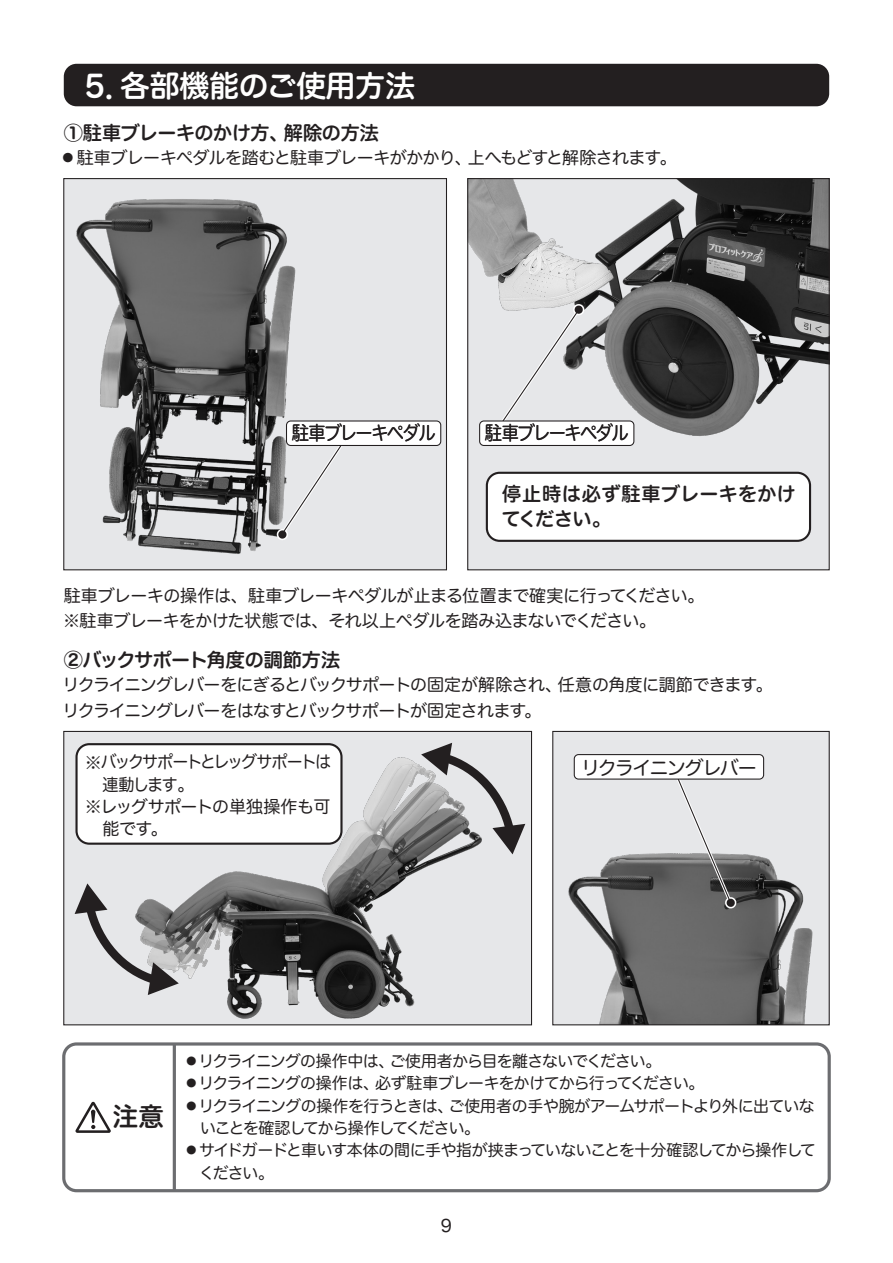
<style>
.page{position:relative;width:893px;height:1263px;background:#fff}
.page>*{position:absolute;margin:0;border:0;box-sizing:border-box;transform-origin:0 0}
.t1{font:29.7px "Hira Maru Std N W6";letter-spacing:-.005em;color:#fff}
.t2{font:25.5px "Hira Maru Std N W6";color:#231f20}
.t3{font:19.2px "Hira Maru Std N W6";letter-spacing:-.01em;color:#231f20}
.t4{font:19.2px/25.5px "Hira Maru Std N W6";letter-spacing:.015em;color:#231f20}
.t5{font:19.2px "Hira Maru Pro N W4";letter-spacing:-.09em;color:#231f20;scale:.9 1}
.t6{font:19.2px "Hira Maru Pro N W4";letter-spacing:-.09em;color:#231f20}
.t7{font:16.95px/25.5px "Hira Maru Pro N W4";letter-spacing:-.045em;color:#231f20}
.t8{font:16.95px "Hira Maru Pro N W4";letter-spacing:-.12em;color:#231f20}
.t9{font:16.95px "Hira Maru Pro N W4";letter-spacing:-.025em;color:#231f20}
.t10{font:16.95px "Hira Maru Pro N W4";letter-spacing:-.045em;color:#231f20;scale:.94 1}
.t11{font:15.9px "Hira Maru Pro N W4";letter-spacing:-.06em;color:#231f20}
</style>
<div class="page">
<div style="left:62px;top:1042px;width:769px;height:150px;border:3px solid #6c6d70;border-radius:13px"></div>
<hr style="left:173px;top:1044px;width:3px;height:147px;background:#6c6d70">
<div style="left:64px;top:179px;width:382px;height:391px;background:#e6e7e9"></div>
<div style="left:468px;top:179px;width:361px;height:391px;background:#e6e7e9"></div>
<div style="left:64px;top:731px;width:467px;height:294px;background:#e6e7e9"></div>
<div style="left:553px;top:731px;width:276px;height:294px;background:#e6e7e9"></div>
<img style="left:76px;top:199px;width:220px;height:355px">
<img style="left:469px;top:180px;width:359px;height:266px">
<img style="left:87px;top:757px;width:427px;height:269px">
<img style="left:568px;top:853px;width:245px;height:170px">
<svg style="left:492px;top:301px;width:94px;height:119px"></svg>
<svg style="left:277px;top:422px;width:65px;height:120px"></svg>
<div style="left:487px;top:473px;width:323px;height:68px;background:#fff;border-radius:13px"></div>
<div style="left:486px;top:472px;width:325px;height:70px;border:2px solid #231f20;border-radius:13px"></div>
<div style="left:77px;top:744px;width:264px;height:100px;background:#fff;border-radius:13px"></div>
<div style="left:75px;top:743px;width:268px;height:102px;border:2px solid #231f20;border-radius:13px"></div>
<div style="left:574px;top:755px;width:190px;height:24px;background:#fff;border-radius:4px"></div>
<div style="left:574px;top:754px;width:190px;height:26px;border:1px solid #231f20;border-radius:4px"></div>
<div style="left:480px;top:421px;width:154px;height:24px;background:#fff;border-radius:4px"></div>
<div style="left:479px;top:420px;width:155px;height:26px;border:1px solid #231f20;border-radius:4px"></div>
<div style="left:286px;top:421px;width:155px;height:24px;background:#fff;border-radius:4px"></div>
<div style="left:286px;top:420px;width:155px;height:26px;border:1px solid #231f20;border-radius:4px"></div>
<svg style="left:582px;top:754px;width:70px;height:25px"></svg>
<div style="left:651px;top:760px;width:16px;height:5px;border:3px solid #fff"></div>
<div style="left:649px;top:771px;width:19px;height:5px;border:3px solid #fff"></div>
<svg style="left:666px;top:754px;width:76px;height:154px"></svg>
<div style="left:738px;top:765px;width:19px;height:5px;border:3px solid #fff"></div>
<div style="left:64px;top:64px;width:765px;height:42px;background:#231f20;border-radius:13px"></div>
<div style="left:63px;top:178px;width:384px;height:392px;border:1px solid #231f20"></div>
<div style="left:467px;top:178px;width:363px;height:392px;border:1px solid #231f20"></div>
<div style="left:63px;top:731px;width:469px;height:294px;border:1px solid #231f20"></div>
<div style="left:552px;top:731px;width:278px;height:294px;border:1px solid #231f20"></div>
<svg style="left:75px;top:883px;width:104px;height:112px"></svg>
<svg style="left:421px;top:743px;width:104px;height:111px"></svg>
<svg style="left:75px;top:1102px;width:36px;height:31px"></svg>
<h1 class="t1" style="left:85px;top:63px;width:332px">5．各部機能のご使用方法</h1>
<p class="t3" style="left:64px;top:118px;width:317px">①駐車ブレーキのかけ方、解除の方法</p>
<p class="t7" style="left:60px;top:144px;width:619px">・駐車ブレーキペダルを踏むと駐車ブレーキがかかり、上へもどすと解除されます。</p>
<p class="t5" style="left:292px;top:416px;width:161px">駐車ブレーキペダル</p>
<p class="t5" style="left:485px;top:416px;width:161px">駐車ブレーキペダル</p>
<p class="t4" style="left:501px;top:481px;width:296px">停止時は必ず駐車ブレーキをかけてください。</p>
<p class="t7" style="left:63px;top:582px;width:643px">駐車ブレーキの操作は、駐車ブレーキペダルが止まる位置まで確実に行ってください。※駐車ブレーキをかけた状態では、それ以上ペダルを踏み込まないでください。</p>
<p class="t3" style="left:64px;top:646px;width:278px">②バックサポート角度の調節方法</p>
<p class="t7" style="left:63px;top:671px;width:712px">リクライニングレバーをにぎるとバックサポートの固定が解除され、任意の角度に調節できます。リクライニングレバーをはなすとバックサポートが固定されます。</p>
<p class="t8" style="left:85px;top:747px;width:248px">※バックサポートとレッグサポートは</p>
<p class="t10" style="left:102px;top:770px;width:99px">連動します。</p>
<p class="t9" style="left:85px;top:792px;width:247px">※レッグサポートの単独操作も可</p>
<p class="t7" style="left:103px;top:815px;width:67px">能です。</p>
<p class="t6" style="left:581px;top:751px;width:177px">リクライニングレバー</p>
<h2 class="t2" style="left:113px;top:1097px;width:53px">注意</h2>
<p class="t11" style="left:184px;top:1047px;width:479px">・リクライニングの操作中は、ご使用者から目を離さないでください。</p>
<p class="t11" style="left:184px;top:1069px;width:522px">・リクライニングの操作は、必ず駐車ブレーキをかけてから行ってください。</p>
<p class="t11" style="left:184px;top:1092px;width:633px">・リクライニングの操作を行うときは、ご使用者の手や腕がアームサポートより外に出ていな</p>
<p class="t11" style="left:200px;top:1114px;width:282px">いことを確認してから操作してください。</p>
<p class="t11" style="left:184px;top:1136px;width:634px">・サイドガードと車いす本体の間に手や指が挟まっていないことを十分確認してから操作して</p>
<p class="t11" style="left:199px;top:1159px;width:77px">ください。</p>
<p class="t7" style="left:441px;top:1212px;width:13px">9</p>
</div>
